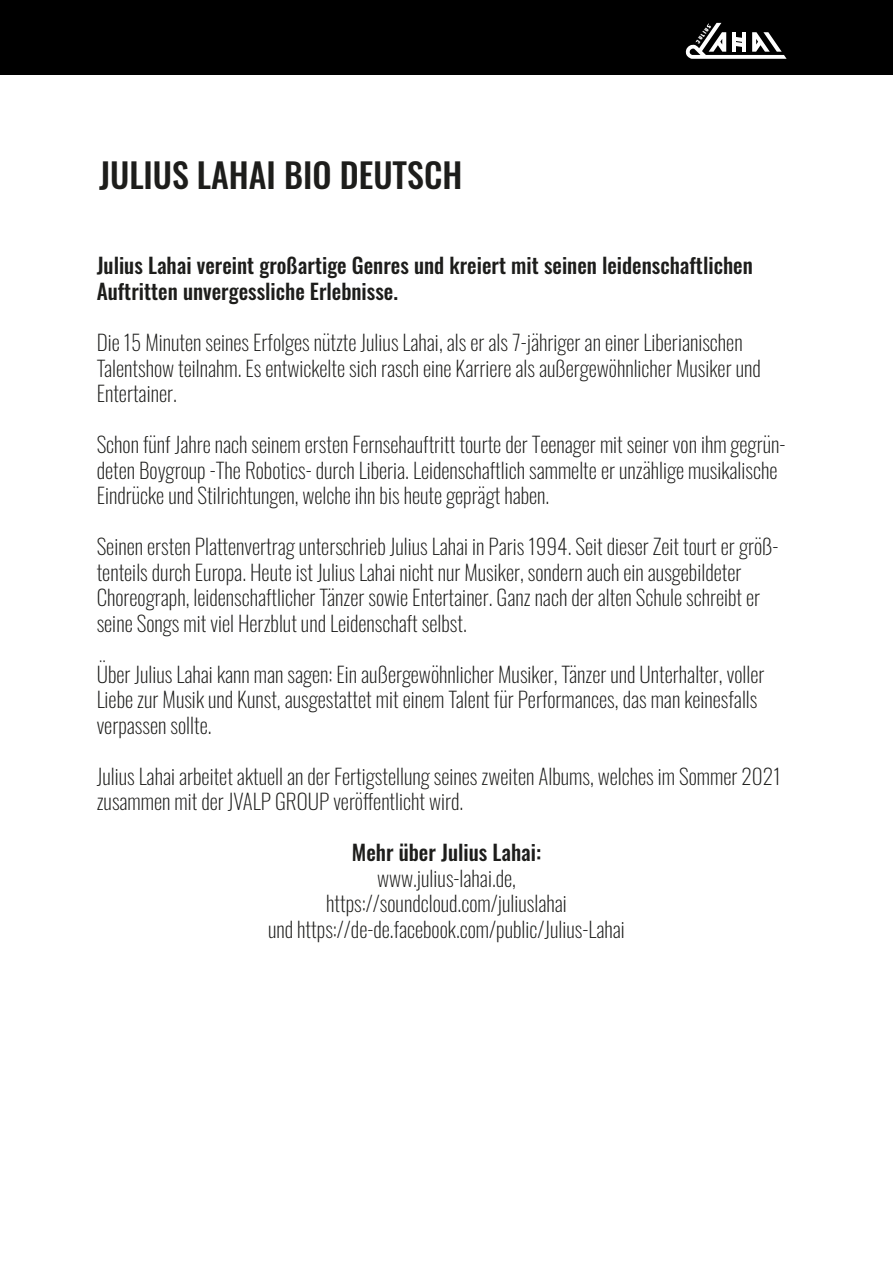
<style>
.page{position:relative;width:893px;height:1263px;background:#fff}
.page>*{position:absolute;margin:0;border:0;box-sizing:border-box;transform-origin:0 0}
.t1{font:500 34.05px "Oswald";color:#1d1d1b}
.t2{font:200 21.3px/25.5px "Oswald";color:#1d1d1b}
.t3{font:500 21.3px/25.5px "Oswald";color:#1d1d1b}
.t4{font:5.7px "Soulcraft";color:#fff}
</style>
<div class="page">
<div style="left:0;top:0;width:893px;height:75px;background:#000"></div>
<svg style="left:685px;top:23px;width:102px;height:36px"></svg>
<h1 class="t1" style="left:99px;top:144px;width:365px">JULIUS LAHAI BIO DEUTSCH</h1>
<p class="t4" style="left:695px;top:40px;width:18px;rotate:-55deg">JULIU</p>
<p class="t3" style="left:97px;top:251px;width:658px">Julius Lahai vereint großartige Genres und kreiert mit seinen leidenschaftlichen<br>Auftritten unvergessliche Erlebnisse.</p>
<p class="t2" style="left:97px;top:327px;width:666px">Die 15 Minuten seines Erfolges nützte Julius Lahai, als er als 7-jähriger an einer Liberianischen<br>Talentshow teilnahm. Es entwickelte sich rasch eine Karriere als außergewöhnlicher Musiker und<br>Entertainer.</p>
<p class="t2" style="left:97px;top:430px;width:690px">Schon fünf Jahre nach seinem ersten Fernsehauftritt tourte der Teenager mit seiner von ihm gegrün&shy;deten Boygroup -The Robotics- durch Liberia. Leidenschaftlich sammelte er unzählige musikalische<br>Eindrücke und Stilrichtungen, welche ihn bis heute geprägt haben.</p>
<p class="t2" style="left:97px;top:532px;width:683px">Seinen ersten Plattenvertrag unterschrieb Julius Lahai in Paris 1994. Seit dieser Zeit tourt er größ&shy;tenteils durch Europa. Heute ist Julius Lahai nicht nur Musiker, sondern auch ein ausgebildeter Choreograph, leidenschaftlicher Tänzer sowie Entertainer. Ganz nach der alten Schule schreibt er seine Songs mit viel Herzblut und Leidenschaft selbst.</p>
<p class="t2" style="left:97px;top:659px;width:669px">Über Julius Lahai kann man sagen: Ein außergewöhnlicher Musiker, Tänzer und Unterhalter, voller<br>Liebe zur Musik und Kunst, ausgestattet mit einem Talent für Performances, das man keinesfalls verpassen sollte.</p>
<p class="t2" style="left:97px;top:761px;width:686px">Julius Lahai arbeitet aktuell an der Fertigstellung seines zweiten Albums, welches im Sommer 2021 zusammen mit der JVALP GROUP veröffentlicht wird.</p>
<p class="t3" style="left:352px;top:838px;width:191px">Mehr über Julius Lahai:</p>
<p class="t2" style="left:268px;top:863px;width:358px;text-align:center">www.julius-lahai.de, https://soundcloud.com/juliuslahai<br>und https://de-de.facebook.com/public/Julius-Lahai</p>
</div>
